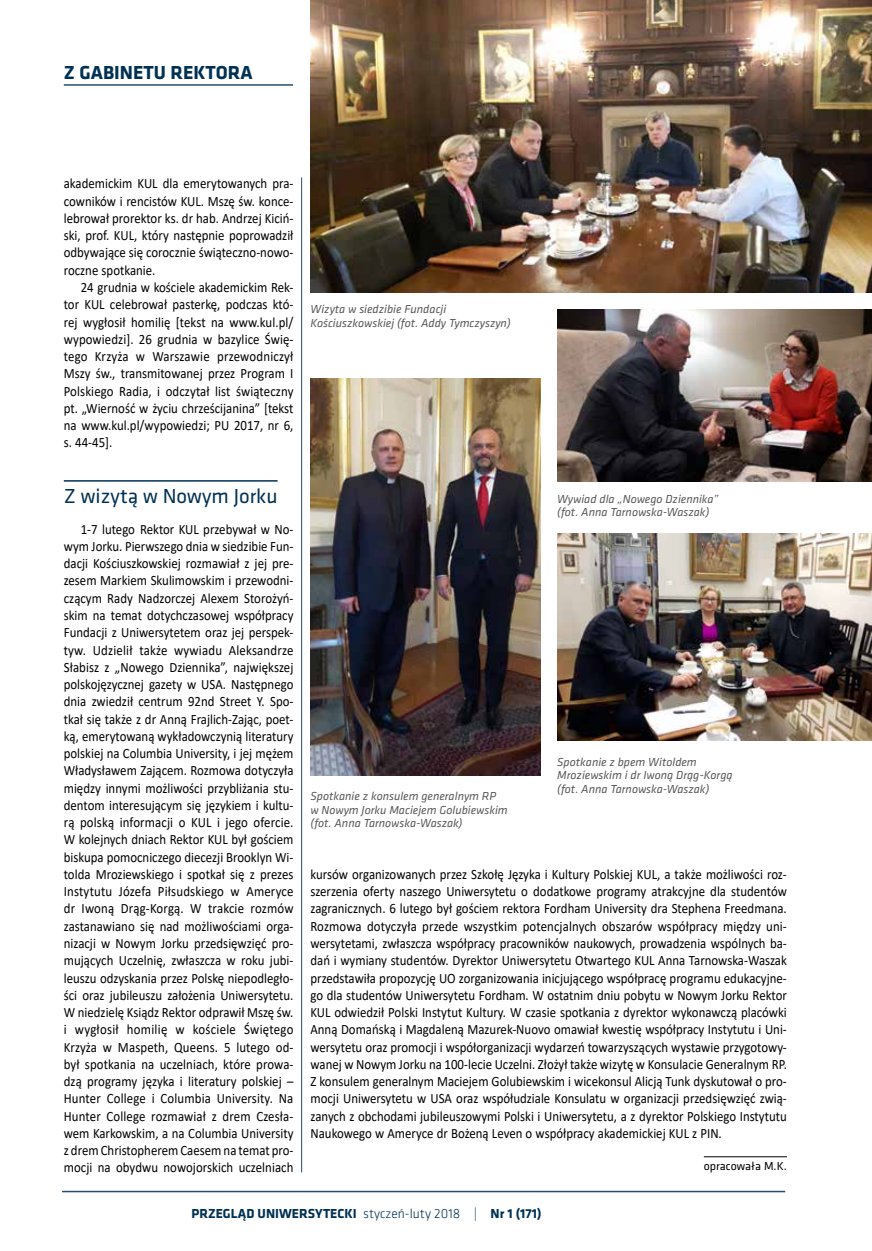
<style>
.page{position:relative;width:872px;height:1251px;background:#fff}
.page>*{position:absolute;margin:0;border:0;box-sizing:border-box;transform-origin:0 0}
.t1{font:21px "Klavika";color:#003154}
.t2{font:700 19.5px "Klavika";color:#003154}
.t3{font:14.25px/17.2px "Calibri";color:#000;text-align:justify;scale:.9 1}
.t4{font:700 13.5px "Klavika";color:#003154}
.t5{font:italic 12px/13.5px "Klavika";color:#575756}
.t6{font:12px "Klavika";color:#000}
.s1{font-weight:300}
</style>
<div class="page">
<hr style="left:64px;top:84px;width:723px;height:2px;background:#003154">
<hr style="left:62px;top:1190px;width:723px;height:1px;background:#003154">
<div style="left:293px;top:37px;width:39px;height:65px;background:#fff"></div>
<hr style="left:301px;top:177px;width:1px;height:995px;background:#003154">
<hr style="left:64px;top:480px;width:213px;height:1px;background:#003154">
<img style="left:310px;top:0;width:562px;height:292px">
<hr style="left:704px;top:1156px;width:83px;height:1px;background:#000">
<img style="left:557px;top:309px;width:315px;height:173px">
<img style="left:310px;top:378px;width:230px;height:397px">
<img style="left:557px;top:533px;width:315px;height:207px">
<h2 class="t2" style="left:64px;top:58px;width:190px">Z GABINETU REKTORA</h2>
<p class="t3" style="left:64px;top:175px;width:257px">akademickim KUL dla emerytowanych pra&shy;cowników i rencistów KUL. Mszę św. konce&shy;lebrował prorektor ks. dr hab. Andrzej Kiciń&shy;ski, prof. KUL, który następnie poprowadził odbywające się corocznie świąteczno-nowo&shy;roczne spotkanie.</p>
<p class="t3" style="left:64px;top:278px;width:257px;text-indent:17px">24 grudnia w kościele akademickim Rek&shy;tor KUL celebrował pasterkę, podczas któ&shy;rej wygłosił homilię [tekst na www.kul.pl/ wypowiedzi]. 26 grudnia w bazylice Świę&shy;tego Krzyża w Warszawie przewodniczył Mszy św., transmitowanej przez Program I Polskiego Radia, i odczytał list świąteczny pt. „Wierność w życiu chrześcijanina” [tekst na www.kul.pl/wypowiedzi; PU 2017, nr 6, s. 44-45].</p>
<h1 class="t1" style="left:64px;top:482px;width:215px">Z wizytą w Nowym Jorku</h1>
<p class="t3" style="left:64px;top:520px;width:257px;text-indent:17px">1-7 lutego Rektor KUL przebywał w No&shy;wym Jorku. Pierwszego dnia w siedzibie Fun&shy;dacji Kościuszkowskiej rozmawiał z jej pre&shy;zesem Markiem Skulimowskim i przewodni&shy;czącym Rady Nadzorczej Alexem Storożyń&shy;skim na temat dotychczasowej współpracy Fundacji z Uniwersytetem oraz jej perspek&shy;tyw. Udzielił także wywiadu Aleksandrze Słabisz z „Nowego Dziennika”, największej polskojęzycznej gazety w USA. Następnego dnia zwiedził centrum 92nd Street Y. Spo&shy;tkał się także z dr Anną Frajlich-Zając, poet&shy;ką, emerytowaną wykładowczynią literatury polskiej na Columbia University, i jej mężem Władysławem Zającem. Rozmowa dotyczyła między innymi możliwości przybliżania stu&shy;dentom interesującym się językiem i kultu&shy;rą polską informacji o KUL i jego ofercie.<br>W kolejnych dniach Rektor KUL był gościem biskupa pomocniczego diecezji Brooklyn Wi&shy;tolda Mroziewskiego i spotkał się z prezes Instytutu Józefa Piłsudskiego w Ameryce dr Iwoną Drąg-Korgą. W trakcie rozmów zastanawiano się nad możliwościami orga&shy;nizacji w Nowym Jorku przedsięwzięć pro&shy;mujących Uczelnię, zwłaszcza w roku jubi&shy;leuszu odzyskania przez Polskę niepodległo&shy;ści oraz jubileuszu założenia Uniwersytetu.<br>W niedzielę Ksiądz Rektor odprawił Mszę św. i wygłosił homilię w kościele Świętego Krzyża w Maspeth, Queens. 5 lutego od&shy;był spotkania na uczelniach, które prowa&shy;dzą programy języka i literatury polskiej – Hunter College i Columbia University. Na Hunter College rozmawiał z drem Czesła&shy;wem Karkowskim, a na Columbia University z drem Christopherem Caesem na temat pro&shy;mocji na obydwu nowojorskich uczelniach</p>
<p class="t5" style="left:310px;top:302px;width:202px">Wizyta w siedzibie Fundacji<br>Kościuszkowskiej (fot. Addy Tymczyszyn)</p>
<p class="t5" style="left:557px;top:492px;width:163px">Wywiad dla „Nowego Dziennika” (fot. Anna Tarnowska-Waszak)</p>
<p class="t5" style="left:310px;top:789px;width:199px">Spotkanie z konsulem generalnym RP<br>w Nowym Jorku Maciejem Golubiewskim (fot. Anna Tarnowska-Waszak)</p>
<p class="t5" style="left:557px;top:754px;width:177px">Spotkanie z bpem Witoldem<br>Mroziewskim i dr Iwoną Drąg-Korgą (fot. Anna Tarnowska-Waszak)</p>
<p class="t3" style="left:310px;top:865px;width:531px">kursów organizowanych przez Szkołę Języka i Kultury Polskiej KUL, a także możliwości roz&shy;szerzenia oferty naszego Uniwersytetu o dodatkowe programy atrakcyjne dla studentów zagranicznych. 6 lutego był gościem rektora Fordham University dra Stephena Freedmana.<br>Rozmowa dotyczyła przede wszystkim potencjalnych obszarów współpracy między uni&shy;wersytetami, zwłaszcza współpracy pracowników naukowych, prowadzenia wspólnych ba&shy;dań i wymiany studentów. Dyrektor Uniwersytetu Otwartego KUL Anna Tarnowska-Waszak przedstawiła propozycję UO zorganizowania inicjującego współpracę programu edukacyjne&shy;go dla studentów Uniwersytetu Fordham. W ostatnim dniu pobytu w Nowym Jorku Rektor KUL odwiedził Polski Instytut Kultury. W czasie spotkania z dyrektor wykonawczą placówki Anną Domańską i Magdaleną Mazurek-Nuovo omawiał kwestię współpracy Instytutu i Uni&shy;wersytetu oraz promocji i współorganizacji wydarzeń towarzyszących wystawie przygotowy&shy;wanej w Nowym Jorku na 100-lecie Uczelni. Złożył także wizytę w Konsulacie Generalnym RP.<br>Z konsulem generalnym Maciejem Golubiewskim i wicekonsul Alicją Tunk dyskutował o pro&shy;mocji Uniwersytetu w USA oraz współudziale Konsulatu w organizacji przedsięwzięć zwią&shy;zanych z obchodami jubileuszowymi Polski i Uniwersytetu, a z dyrektor Polskiego Instytutu Naukowego w Ameryce dr Bożeną Leven o współpracy akademickiej KUL z PIN.</p>
<p class="t6" style="left:704px;top:1157px;width:85px">opracowała M.K.</p>
<p class="t4" style="left:191px;top:1203px;width:351px">PRZEGLĄD UNIWERSYTECKI <span class="s1">styczeń-luty 2018 |</span> Nr 1 (171)</p>
</div>
